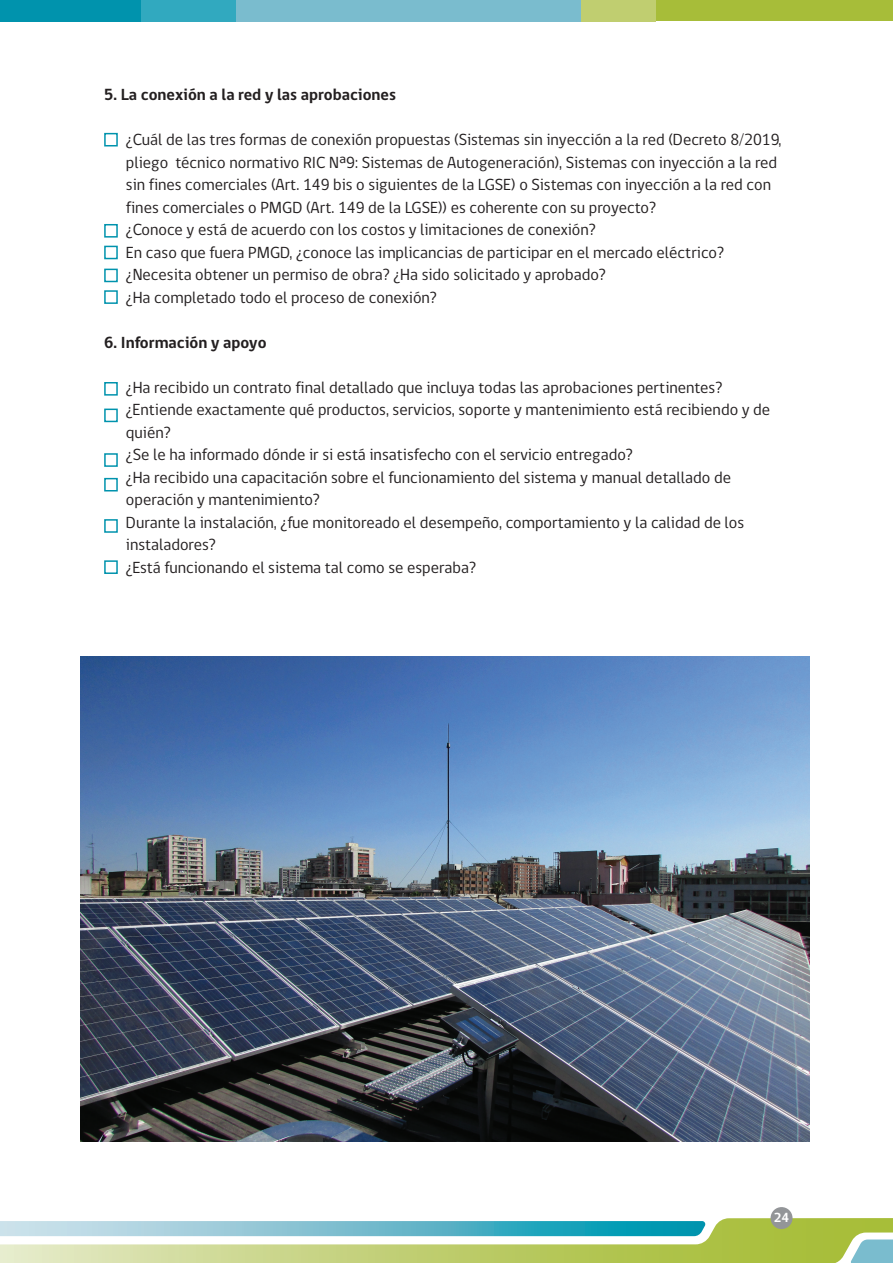
<style>
.page{position:relative;width:893px;height:1263px;background:#fff}
.page>*{position:absolute;margin:0;border:0;box-sizing:border-box;transform-origin:0 0}
.t1{font:16.5px "gob CL";color:#231f20}
.t2{font:700 16.5px "gob CL";color:#231f20}
.t3{font:700 13.5px "gob CL";color:#fff}
</style>
<div class="page">
<div style="left:0;top:0;width:141px;height:21px;background:#0093ad"></div>
<div style="left:656px;top:0;width:237px;height:21px;background:#a7bd39"></div>
<div style="left:235px;top:0;width:346px;height:21px;background:#7abcce"></div>
<div style="left:141px;top:0;width:94px;height:21px;background:#31a9bf"></div>
<div style="left:581px;top:0;width:75px;height:21px;background:#c0ce70"></div>
<div style="left:771px;top:1207px;width:21px;height:22px;background:#939598;border-radius:50%"></div>
<svg style="left:0;top:1218px;width:893px;height:45px"></svg>
<div style="left:104px;top:382px;width:14px;height:14px;border:2px solid #0093ad"></div>
<div style="left:104px;top:409px;width:14px;height:13px;border:2px solid #0093ad"></div>
<div style="left:104px;top:453px;width:14px;height:14px;border:2px solid #0093ad"></div>
<div style="left:104px;top:478px;width:14px;height:13px;border:2px solid #0093ad"></div>
<div style="left:104px;top:519px;width:14px;height:14px;border:2px solid #0093ad"></div>
<div style="left:104px;top:560px;width:14px;height:14px;border:2px solid #0093ad"></div>
<div style="left:104px;top:133px;width:14px;height:13px;border:2px solid #0093ad"></div>
<div style="left:104px;top:224px;width:14px;height:14px;border:2px solid #0093ad"></div>
<div style="left:104px;top:269px;width:14px;height:13px;border:2px solid #0093ad"></div>
<div style="left:104px;top:290px;width:14px;height:14px;border:2px solid #0093ad"></div>
<div style="left:104px;top:246px;width:14px;height:13px;border:2px solid #0093ad"></div>
<img style="left:81px;top:656px;width:729px;height:485px">
<p class="t2" style="left:104px;top:84px;width:293px">5. La conexión a la red y las aprobaciones</p>
<p class="t1" style="left:126px;top:129px;width:657px">¿Cuál de las tres formas de conexión propuestas (Sistemas sin inyección a la red (Decreto 8/2019,</p>
<p class="t1" style="left:126px;top:151px;width:653px">pliego técnico normativo RIC Nª9: Sistemas de Autogeneración), Sistemas con inyección a la red</p>
<p class="t1" style="left:126px;top:174px;width:647px">sin fines comerciales (Art. 149 bis o siguientes de la LGSE) o Sistemas con inyección a la red con</p>
<p class="t1" style="left:126px;top:196px;width:532px">fines comerciales o PMGD (Art. 149 de la LGSE)) es coherente con su proyecto?</p>
<p class="t1" style="left:126px;top:219px;width:471px">¿Conoce y está de acuerdo con los costos y limitaciones de conexión?</p>
<p class="t1" style="left:126px;top:241px;width:600px">En caso que fuera PMGD, ¿conoce las implicancias de participar en el mercado eléctrico?</p>
<p class="t1" style="left:126px;top:264px;width:481px">¿Necesita obtener un permiso de obra? ¿Ha sido solicitado y aprobado?</p>
<p class="t1" style="left:126px;top:286px;width:312px">¿Ha completado todo el proceso de conexión?</p>
<p class="t2" style="left:104px;top:331px;width:164px">6. Información y apoyo</p>
<p class="t1" style="left:126px;top:376px;width:598px">¿Ha recibido un contrato final detallado que incluya todas las aprobaciones pertinentes?</p>
<p class="t1" style="left:126px;top:399px;width:646px">¿Entiende exactamente qué productos, servicios, soporte y mantenimiento está recibiendo y de</p>
<p class="t1" style="left:126px;top:421px;width:46px">quién?</p>
<p class="t1" style="left:126px;top:444px;width:508px">¿Se le ha informado dónde ir si está insatisfecho con el servicio entregado?</p>
<p class="t1" style="left:126px;top:466px;width:607px">¿Ha recibido una capacitación sobre el funcionamiento del sistema y manual detallado de</p>
<p class="t1" style="left:126px;top:489px;width:195px">operación y mantenimiento?</p>
<p class="t1" style="left:126px;top:511px;width:620px">Durante la instalación, ¿fue monitoreado el desempeño, comportamiento y la calidad de los</p>
<p class="t1" style="left:126px;top:534px;width:91px">instaladores?</p>
<p class="t1" style="left:126px;top:556px;width:352px">¿Está funcionando el sistema tal como se esperaba?</p>
<p class="t3" style="left:774px;top:1208px;width:17px">24</p>
</div>
